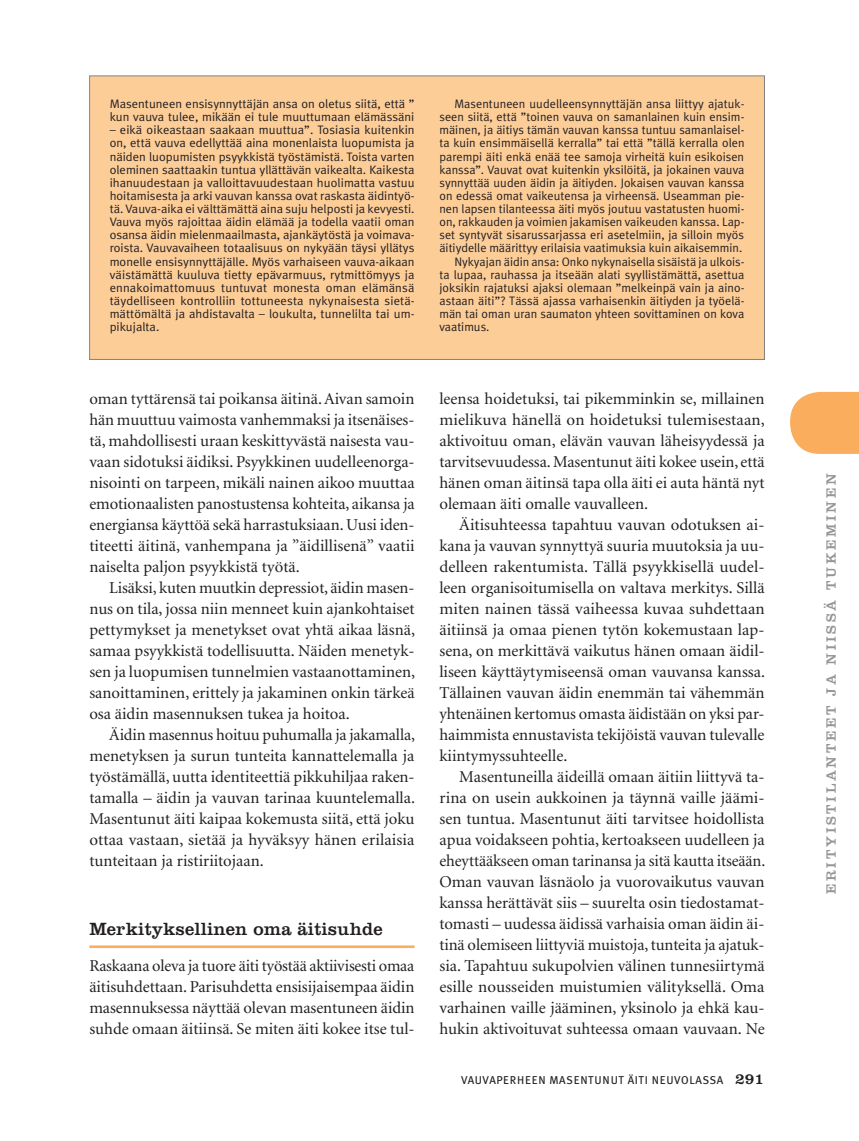
<style>
.page{position:relative;width:859px;height:1141px;background:#fff}
.page>*{position:absolute;margin:0;border:0;box-sizing:border-box;transform-origin:0 0}
.t1{font:18.38px "Clarendon";letter-spacing:.01em;color:#231f20}
.t2{font:16.62px/21px "Minion";color:#231f20;text-align:justify}
.t3{font:14px "Clarendon";letter-spacing:.2em;color:#939598}
.t4{font:12.25px/13.1px "Meta Plus Normal";color:#231f20}
.t5{font:11.38px "Meta Plus";letter-spacing:.055em;color:#231f20}
.s1{font-family:"Clarendon";font-size:15.75px}
</style>
<div class="page">
<svg style="left:790px;top:392px;width:68px;height:62px;background:#fab56b"></svg>
<hr style="left:89px;top:945px;width:325px;height:3px;background:#faae5d">
<div style="left:90px;top:76px;width:674px;height:283px;background:#fdcd98"></div>
<p class="t4" style="left:110px;top:97px;width:306px">Masentuneen ensisynnyttäjän ansa on oletus siitä, että ” kun vauva tulee, mikään ei tule muuttumaan elämässäni</p>
<p class="t4" style="left:110px;top:123px;width:306px;text-align:justify">– eikä oikeastaan saakaan muuttua”. Tosiasia kuitenkin on, että vauva edellyttää aina monenlaista luopumista ja näiden luopumisten psyykkistä työstämistä. Toista varten oleminen saattaakin tuntua yllättävän vaikealta. Kaikesta ihanuudestaan ja valloittavuudestaan huolimatta vastuu hoitamisesta ja arki vauvan kanssa ovat raskasta äidintyö&shy;tä. Vauva-aika ei välttämättä aina suju helposti ja kevyesti.<br>Vauva myös rajoittaa äidin elämää ja todella vaatii oman osansa äidin mielenmaailmasta, ajankäytöstä ja voimava&shy;roista. Vauvavaiheen totaalisuus on nykyään täysi yllätys monelle ensisynnyttäjälle. Myös varhaiseen vauva-aikaan väistämättä kuuluva tietty epävarmuus, rytmittömyys ja ennakoimattomuus tuntuvat monesta oman elämänsä täydelliseen kontrolliin tottuneesta nykynaisesta sietä&shy;mättömältä ja ahdistavalta – loukulta, tunnelilta tai um&shy;pikujalta.</p>
<p class="t2" style="left:89px;top:389px;width:327px">oman tyttärensä tai poikansa äitinä. Aivan samoin hän muuttuu vaimosta vanhemmaksi ja itsenäises&shy;tä, mahdollisesti uraan keskittyvästä naisesta vau&shy;vaan sidotuksi äidiksi. Psyykkinen uudelleenorga&shy;nisointi on tarpeen, mikäli nainen aikoo muuttaa emotionaalisten panostustensa kohteita, aikansa ja energiansa käyttöä sekä harrastuksiaan. Uusi iden&shy;titeetti äitinä, vanhempana ja ”äidillisenä” vaatii naiselta paljon psyykkistä työtä.</p>
<p class="t2" style="left:89px;top:578px;width:327px;text-indent:20px">Lisäksi, kuten muutkin depressiot, äidin masen&shy;nus on tila, jossa niin menneet kuin ajankohtaiset pettymykset ja menetykset ovat yhtä aikaa läsnä, samaa psyykkistä todellisuutta. Näiden menetyk&shy;sen ja luopumisen tunnelmien vastaanottaminen, sanoittaminen, erittely ja jakaminen onkin tärkeä osa äidin masennuksen tukea ja hoitoa.</p>
<p class="t2" style="left:89px;top:725px;width:327px;text-indent:20px">Äidin masennus hoituu puhumalla ja jakamalla, menetyksen ja surun tunteita kannattelemalla ja työstämällä, uutta identiteettiä pikkuhiljaa raken&shy;tamalla – äidin ja vauvan tarinaa kuuntelemalla.<br>Masentunut äiti kaipaa kokemusta siitä, että joku ottaa vastaan, sietää ja hyväksyy hänen erilaisia tunteitaan ja ristiriitojaan.</p>
<p class="t1" style="left:89px;top:918px;width:295px">Merkityksellinen oma äitisuhde</p>
<p class="t2" style="left:89px;top:956px;width:326px">Raskaana oleva ja tuore äiti työstää aktiivisesti omaa äitisuhdettaan. Parisuhdetta ensisijaisempaa äidin masennuksessa näyttää olevan masentuneen äidin suhde omaan äitiinsä. Se miten äiti kokee itse tul-</p>
<p class="t4" style="left:454px;top:97px;width:291px">Masentuneen uudelleensynnyttäjän ansa liittyy ajatuk-</p>
<p class="t4" style="left:439px;top:110px;width:306px">seen siitä, että ”toinen vauva on samanlainen kuin ensim-</p>
<p class="t4" style="left:439px;top:123px;width:306px">mäinen, ja äitiys tämän vauvan kanssa tuntuu samanlaisel-</p>
<p class="t4" style="left:439px;top:137px;width:306px">ta kuin ensimmäisellä kerralla” tai että ”tällä kerralla olen</p>
<p class="t4" style="left:439px;top:150px;width:306px">parempi äiti enkä enää tee samoja virheitä kuin esikoisen</p>
<p class="t4" style="left:439px;top:163px;width:306px">kanssa”. Vauvat ovat kuitenkin yksilöitä, ja jokainen vauva</p>
<p class="t4" style="left:439px;top:176px;width:306px">synnyttää uuden äidin ja äitiyden. Jokaisen vauvan kanssa</p>
<p class="t4" style="left:439px;top:189px;width:306px">on edessä omat vaikeutensa ja virheensä. Useamman pie-</p>
<p class="t4" style="left:439px;top:202px;width:306px">nen lapsen tilanteessa äiti myös joutuu vastatusten huomi-</p>
<p class="t4" style="left:439px;top:215px;width:306px">on, rakkauden ja voimien jakamisen vaikeuden kanssa. Lap-</p>
<p class="t4" style="left:439px;top:228px;width:306px">set syntyvät sisarussarjassa eri asetelmiin, ja silloin myös</p>
<p class="t4" style="left:439px;top:242px;width:304px">äitiydelle määrittyy erilaisia vaatimuksia kuin aikaisemmin.</p>
<p class="t4" style="left:454px;top:255px;width:291px">Nykyajan äidin ansa: Onko nykynaisella sisäistä ja ulkois-</p>
<p class="t4" style="left:439px;top:268px;width:306px">ta lupaa, rauhassa ja itseään alati syyllistämättä, asettua</p>
<p class="t4" style="left:439px;top:281px;width:306px">joksikin rajatuksi ajaksi olemaan ”melkeinpä vain ja aino-</p>
<p class="t4" style="left:439px;top:294px;width:306px">astaan äiti”? Tässä ajassa varhaisenkin äitiyden ja työelä-</p>
<p class="t4" style="left:439px;top:307px;width:306px">män tai oman uran saumaton yhteen sovittaminen on kova</p>
<p class="t4" style="left:439px;top:320px;width:52px">vaatimus.</p>
<p class="t2" style="left:439px;top:389px;width:327px">leensa hoidetuksi, tai pikemminkin se, millainen mielikuva hänellä on hoidetuksi tulemisestaan, aktivoituu oman, elävän vauvan läheisyydessä ja tarvitsevuudessa. Masentunut äiti kokee usein, että hänen oman äitinsä tapa olla äiti ei auta häntä nyt olemaan äiti omalle vauvalleen.</p>
<p class="t2" style="left:439px;top:515px;width:327px;text-indent:20px">Äitisuhteessa tapahtuu vauvan odotuksen ai&shy;kana ja vauvan synnyttyä suuria muutoksia ja uu&shy;delleen rakentumista. Tällä psyykkisellä uudel&shy;leen organisoitumisella on valtava merkitys. Sillä miten nainen tässä vaiheessa kuvaa suhdettaan äitiinsä ja omaa pienen tytön kokemustaan lap&shy;sena, on merkittävä vaikutus hänen omaan äidil&shy;liseen käyttäytymiseensä oman vauvansa kanssa.<br>Tällainen vauvan äidin enemmän tai vähemmän yhtenäinen kertomus omasta äidistään on yksi par&shy;haimmista ennustavista tekijöistä vauvan tulevalle kiintymyssuhteelle.</p>
<p class="t2" style="left:439px;top:767px;width:327px;text-indent:20px">Masentuneilla äideillä omaan äitiin liittyvä ta&shy;rina on usein aukkoinen ja täynnä vaille jäämi&shy;sen tuntua. Masentunut äiti tarvitsee hoidollista apua voidakseen pohtia, kertoakseen uudelleen ja eheyttääkseen oman tarinansa ja sitä kautta itseään.<br>Oman vauvan läsnäolo ja vuorovaikutus vauvan kanssa herättävät siis – suurelta osin tiedostamat&shy;tomasti – uudessa äidissä varhaisia oman äidin äi&shy;tinä olemiseen liittyviä muistoja, tunteita ja ajatuk&shy;sia. Tapahtuu sukupolvien välinen tunnesiirtymä esille nousseiden muistumien välityksellä. Oma varhainen vaille jääminen, yksinolo ja ehkä kau&shy;hukin aktivoituvat suhteessa omaan vauvaan. Ne</p>
<p class="t5" style="left:461px;top:1073px;width:304px">VAUVAPERHEEN MASENTUNUT ÄITI NEUVOLASSA <span class="s1">291</span></p>
<p class="t3" style="left:822px;top:894px;width:422px;rotate:-90deg">erityistilanteet ja niissä tukeminen</p>
</div>
